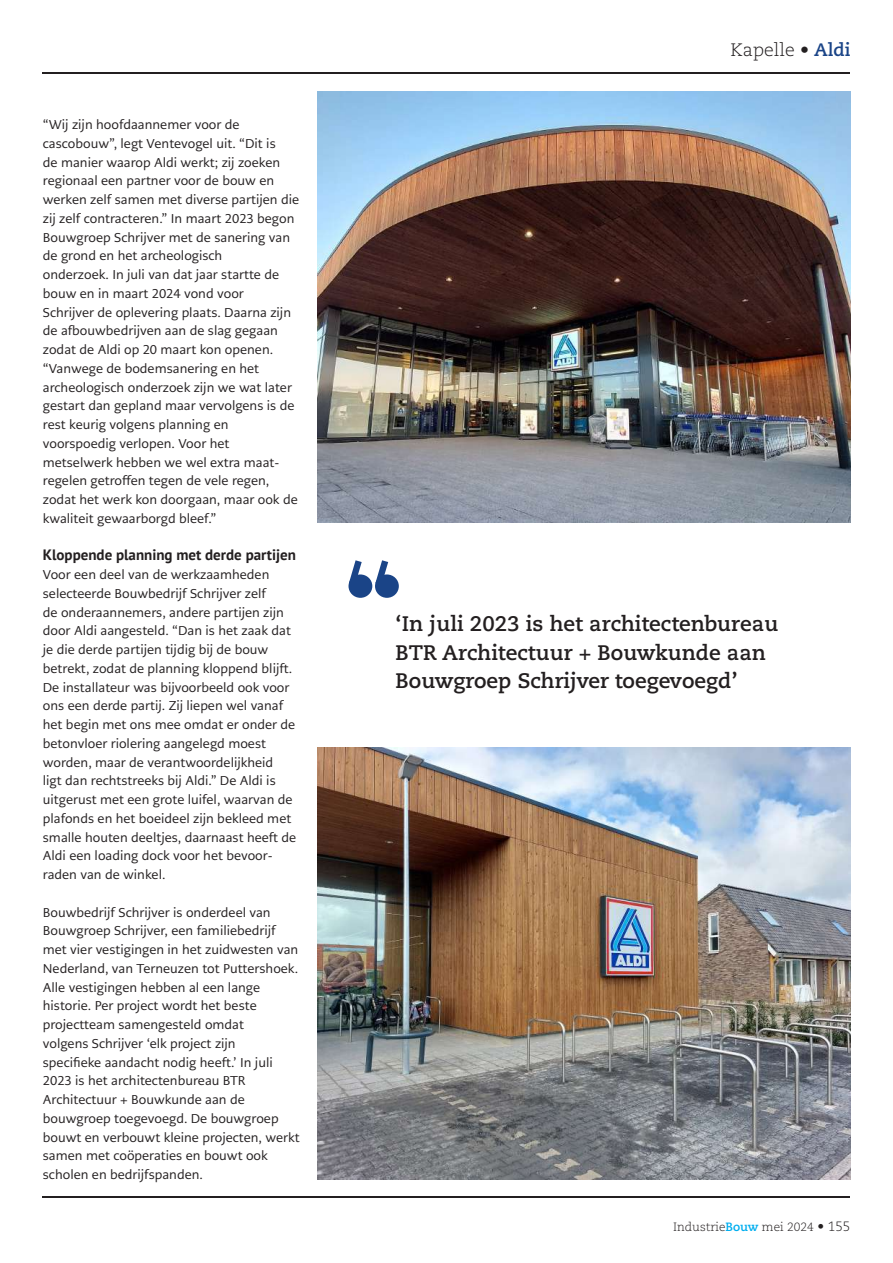
<style>
.page{position:relative;width:893px;height:1263px;background:#fff}
.page>*{position:absolute;margin:0;border:0;box-sizing:border-box;transform-origin:0 0}
.t1{font:700 21px/28.5px "Caecilia LT Pro 75";color:#231f20}
.t2{font:300 18px "Caecilia LT Pro 45";color:#231f20}
.t3{font:700 15px "PT Sans";color:#231f20}
.t4{font:12.75px/18.8px "PMN Caecilia Sans Text";color:#231f20}
.t5{font:300 12px "Caecilia LT Pro 45";color:#231f20}
.s1{font-family:"Caecilia LT Pro 75";font-weight:700;color:#1a4487}
.s2{font-family:"Caecilia LT Pro 75";font-weight:700;color:#00aeef}
.s3{font-size:13.5px}
</style>
<div class="page">
<hr style="left:43px;top:72px;width:807px;height:1px;background:#231f20">
<hr style="left:43px;top:1197px;width:807px;height:1px;background:#231f20">
<img style="left:317px;top:748px;width:533px;height:431px">
<div style="left:348px;top:574px;width:24px;height:24px;background:#1a4487;border-radius:50%"></div>
<svg style="left:349px;top:560px;width:13px;height:22px"></svg>
<div style="left:375px;top:574px;width:24px;height:24px;background:#1a4487;border-radius:50%"></div>
<svg style="left:375px;top:560px;width:13px;height:25px"></svg>
<img style="left:317px;top:92px;width:533px;height:430px">
<p class="t4" style="left:43px;top:115px;width:258px">“Wij zijn hoofdaannemer voor de cascobouw”, legt Ventevogel uit. “Dit is<br>de manier waarop Aldi werkt; zij zoeken regionaal een partner voor de bouw en werken zelf samen met diverse partijen die zij zelf contracteren.” In maart 2023 begon Bouwgroep Schrijver met de sanering van de grond en het archeologisch<br>onderzoek. In juli van dat jaar startte de bouw en in maart 2024 vond voor<br>Schrijver de oplevering plaats. Daarna zijn de afbouwbedrijven aan de slag gegaan zodat de Aldi op 20 maart kon openen. “Vanwege de bodemsanering en het archeologisch onderzoek zijn we wat later gestart dan gepland maar vervolgens is de rest keurig volgens planning en voorspoedig verlopen. Voor het metselwerk hebben we wel extra maat&shy;regelen getroffen tegen de vele regen, zodat het werk kon doorgaan, maar ook de kwaliteit gewaarborgd bleef.”</p>
<p class="t3" style="left:43px;top:545px;width:255px">Kloppende planning met derde partijen</p>
<p class="t4" style="left:43px;top:565px;width:255px">Voor een deel van de werkzaamheden selecteerde Bouwbedrijf Schrijver zelf<br>de onderaannemers, andere partijen zijn door Aldi aangesteld. “Dan is het zaak dat je die derde partijen tijdig bij de bouw betrekt, zodat de planning kloppend blijft.<br>De installateur was bijvoorbeeld ook voor ons een derde partij. Zij liepen wel vanaf het begin met ons mee omdat er onder de betonvloer riolering aangelegd moest worden, maar de verantwoordelijkheid<br>ligt dan rechtstreeks bij Aldi.” De Aldi is uitgerust met een grote luifel, waarvan de plafonds en het boeideel zijn bekleed met smalle houten deeltjes, daarnaast heeft de Aldi een loading dock voor het bevoor&shy;raden van de winkel.</p>
<p class="t4" style="left:43px;top:903px;width:258px">Bouwbedrijf Schrijver is onderdeel van Bouwgroep Schrijver, een familiebedrijf met vier vestigingen in het zuidwesten van Nederland, van Terneuzen tot Puttershoek.<br>Alle vestigingen hebben al een lange historie. Per project wordt het beste projectteam samengesteld omdat<br>volgens Schrijver ‘elk project zijn<br>specifieke aandacht nodig heeft.’ In juli 2023 is het architectenbureau BTR Architectuur + Bouwkunde aan de bouwgroep toegevoegd. De bouwgroep bouwt en verbouwt kleine projecten, werkt samen met coöperaties en bouwt ook scholen en bedrijfspanden.</p>
<h2 class="t2" style="left:731px;top:39px;width:121px">Kapelle • <span class="s1">Aldi</span></h2>
<h1 class="t1" style="left:396px;top:609px;width:384px">‘In juli 2023 is het architectenbureau<br>BTR Architectuur + Bouwkunde aan<br>Bouwgroep Schrijver toegevoegd’</h1>
<p class="t5" style="left:673px;top:1219px;width:179px">Industrie<span class="s2">Bouw</span> mei 2024 <span class="s3">• 155</span></p>
</div>
